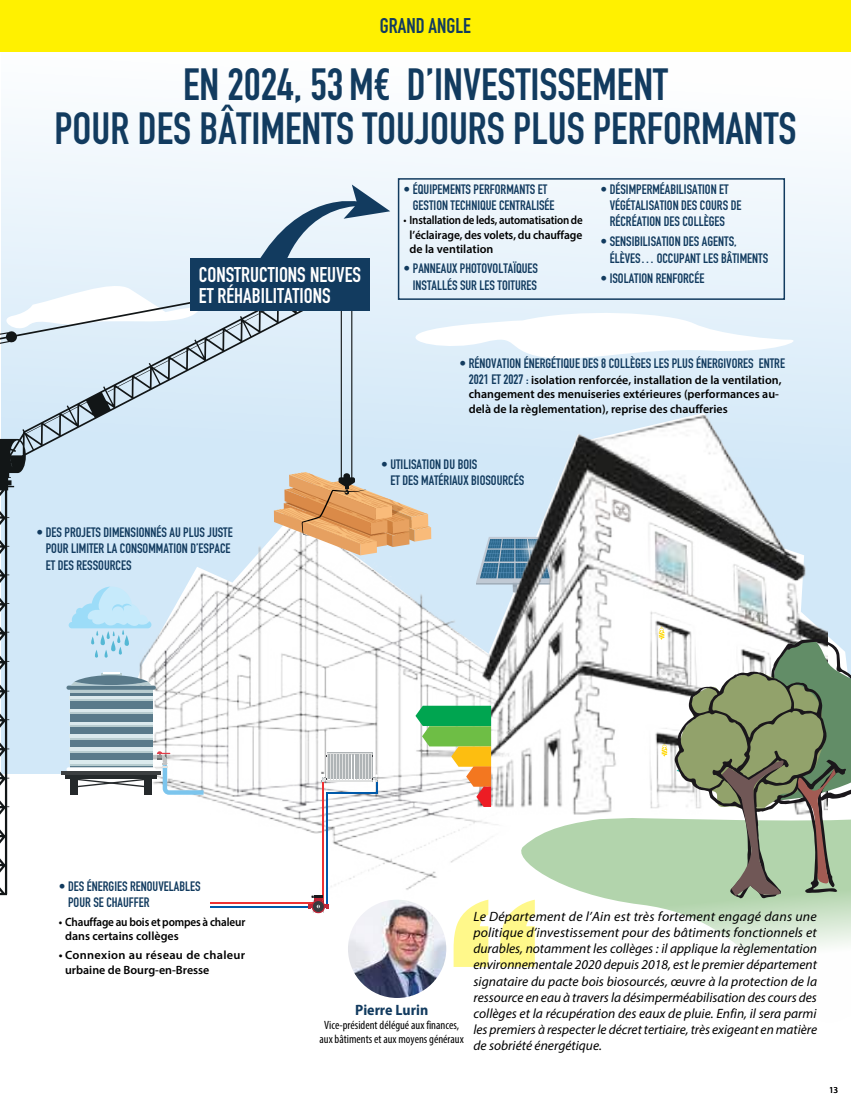
<style>
.page{position:relative;width:851px;height:1106px;background:#fff}
.page>*{position:absolute;margin:0;border:0;box-sizing:border-box;transform-origin:0 0}
.t1{font:44.4px/43.5px "DIN Engschrift LT Pro";color:#123b5f;text-align:center}
.t2{font:21px/21px "DIN Engschrift LT Pro";color:#fff}
.t3{font:21px "DIN Engschrift LT Pro";color:#123b5f}
.t4{font:700 semi-condensed 15px "Myriad Pro";color:#123b5f}
.t5{font:italic 13.5px/16.2px "Myriad Pro";color:#000;text-align:justify}
.t6{font:13.5px/16.2px "DIN Engschrift LT Pro";color:#123b5f}
.t7{font:600 12px/14.4px "Myriad Pro";color:#000}
.t8{font:600 12px/14.4px "Myriad Pro";color:#000;text-align:justify;scale:.91 1}
.t9{font:condensed 12px/14.4px "Myriad Pro";color:#000;text-align:center}
.t10{font:600 12px/14.4px "Myriad Pro";color:#000;scale:.93 1}
.t11{font:600 12px/14.4px "Myriad Pro";letter-spacing:.025em;color:#000}
.t12{font:9px "Myriad Pro";color:#000}
.s1{font-weight:400}
.s2{font-family:"DIN Engschrift LT Pro";font-weight:400;font-size:13.5px;color:#123b5f}
</style>
<div class="page">
<svg style="left:534px;top:898px;width:316px;height:69px"></svg>
<div style="left:1px;top:52px;width:849px;height:722px;background:#f4f9fd"></div>
<div style="left:0;top:0;width:850px;height:51px;background:#fff100"></div>
<div style="left:827px;top:413px;width:23px;height:225px;background:#d2e8f8"></div>
<img style="left:127px;top:250px;width:700px;height:709px">
<svg style="left:415px;top:705px;width:76px;height:102px"></svg>
<svg style="left:0;top:267px;width:367px;height:628px"></svg>
<svg style="left:274px;top:472px;width:157px;height:83px;background:#ddba98"></svg>
<svg style="left:674px;top:638px;width:176px;height:260px"></svg>
<div style="left:70px;top:693px;width:82px;height:74px;background:#597a8a"></div>
<hr style="left:69px;top:696px;width:84px;height:3px;background:#dbeaed">
<hr style="left:70px;top:699px;width:82px;height:2px;background:#b8cdd0">
<svg style="left:69px;top:708px;width:84px;height:4px"></svg>
<hr style="left:70px;top:712px;width:82px;height:2px;background:#b8cdd0">
<svg style="left:69px;top:721px;width:84px;height:4px"></svg>
<hr style="left:70px;top:725px;width:82px;height:2px;background:#b8cdd0">
<hr style="left:69px;top:734px;width:84px;height:4px;background:#dbeaed">
<hr style="left:70px;top:738px;width:82px;height:2px;background:#b8cdd0">
<hr style="left:69px;top:747px;width:84px;height:4px;background:#dbeaed">
<hr style="left:70px;top:751px;width:82px;height:1px;background:#b8cdd0">
<hr style="left:69px;top:760px;width:84px;height:4px;background:#dbeaed">
<hr style="left:70px;top:764px;width:82px;height:1px;background:#b8cdd0">
<svg style="left:70px;top:689px;width:82px;height:4px"></svg>
<svg style="left:66px;top:685px;width:90px;height:4px"></svg>
<svg style="left:66px;top:767px;width:90px;height:4px"></svg>
<svg style="left:70px;top:672px;width:82px;height:13px"></svg>
<hr style="left:62px;top:771px;width:99px;height:4px;background:#3c3f41">
<hr style="left:65px;top:775px;width:92px;height:3px;background:#25292b">
<div style="left:71px;top:778px;width:7px;height:16px;background:#25292b"></div>
<div style="left:144px;top:778px;width:8px;height:16px;background:#25292b"></div>
<svg style="left:78px;top:778px;width:66px;height:9px"></svg>
<svg style="left:152px;top:751px;width:51px;height:43px"></svg>
<hr style="left:322px;top:789px;width:2px;height:113px;background:#ee3234">
<hr style="left:326px;top:792px;width:2px;height:114px;background:#0059a9">
<hr style="left:326px;top:792px;width:49px;height:2px;background:#0059a9">
<div style="left:326px;top:752px;width:46px;height:30px;background:#afb4b6"></div>
<svg style="left:327px;top:753px;width:44px;height:2px"></svg>
<svg style="left:320px;top:755px;width:57px;height:38px"></svg>
<hr style="left:210px;top:901px;width:113px;height:2px;background:#ee3234">
<hr style="left:210px;top:905px;width:113px;height:2px;background:#0059a9">
<svg style="left:308px;top:895px;width:20px;height:17px"></svg>
<svg style="left:69px;top:586px;width:82px;height:72px;background:#c3e4f7"></svg>
<div style="left:398px;top:178px;width:386px;height:122px;border:2px solid #123b5f"></div>
<svg style="left:257px;top:184px;width:133px;height:89px"></svg>
<div style="left:190px;top:258px;width:179px;height:53px;background:#123b5f"></div>
<img style="left:348px;top:899px;width:98px;height:99px;border-radius:49px">
<svg style="left:453px;top:899px;width:81px;height:68px"></svg>
<h2 class="t3" style="left:380px;top:13px;width:92px">GRAND ANGLE</h2>
<h2 class="t3" style="left:401px;top:13px;width:51px">NATURE</h2>
<h1 class="t1" style="left:54px;top:63px;width:743px">EN 2024, 53M€ D’INVESTISSEMENT<br>POUR DES BÂTIMENTS TOUJOURS PLUS PERFORMANTS</h1>
<h2 class="t2" style="left:199px;top:264px;width:164px">CONSTRUCTIONS NEUVES<br>ET RÉHABILITATIONS</h2>
<p class="t6" style="left:46px;top:524px;width:188px;text-indent:-9px">• DES PROJETS DIMENSIONNÉS AU PLUS JUSTE<br>POUR LIMITER LA CONSOMMATION D’ESPACE<br>ET DES RESSOURCES</p>
<p class="t6" style="left:413px;top:181px;width:143px;text-indent:-9px">• ÉQUIPEMENTS PERFORMANTS ET<br>GESTION TECHNIQUE CENTRALISÉE</p>
<p class="t8" style="left:409px;top:212px;width:192px;text-indent:-6px"><span class="s1">•</span> Installation de leds, automatisation de l’éclairage, des volets, du chauffage de la ventilation</p>
<p class="t6" style="left:403px;top:261px;width:136px;text-align:right">• PANNEAUX PHOTOVOLTAÏQUES<br>INSTALLÉS SUR LES TOITURES</p>
<p class="t6" style="left:609px;top:181px;width:133px;text-indent:-9px">• DÉSIMPERMÉABILISATION ET<br>VÉGÉTALISATION DES COURS DE<br>RÉCRÉATION DES COLLÈGES</p>
<p class="t6" style="left:609px;top:234px;width:160px;text-indent:-9px">• SENSIBILISATION DES AGENTS,<br>ÉLÈVES… OCCUPANT LES BÂTIMENTS</p>
<p class="t6" style="left:600px;top:270px;width:105px">• ISOLATION RENFORCÉE</p>
<p class="t6" style="left:459px;top:355px;width:327px">• RÉNOVATION ÉNERGÉTIQUE DES 8 COLLÈGES LES PLUS ÉNERGIVORES ENTRE</p>
<p class="t7" style="left:468px;top:372px;width:314px"><span class="s2">2021 ET 2027 :</span> isolation renforcée, installation de la ventilation, changement des menuiseries extérieures (performances au&shy;delà de la règlementation), reprise des chaufferies</p>
<p class="t6" style="left:390px;top:456px;width:135px;text-indent:-9px">• UTILISATION DU BOIS<br>ET DES MATÉRIAUX BIOSOURCÉS</p>
<p class="t6" style="left:68px;top:878px;width:134px;text-indent:-9px">• DES ÉNERGIES RENOUVELABLES<br>POUR SE CHAUFFER</p>
<p class="t10" style="left:65px;top:914px;width:195px;text-indent:-6px">• Chauffage au bois et pompes à chaleur dans certains collèges</p>
<p class="t11" style="left:65px;top:947px;width:182px;text-indent:-6px">• Connexion au réseau de chaleur urbaine de Bourg-en-Bresse</p>
<p class="t4" style="left:355px;top:999px;width:74px">Pierre Lurin</p>
<p class="t9" style="left:319px;top:1017px;width:146px">Vice-président délégué aux finances, aux bâtiments et aux moyens généraux</p>
<p class="t5" style="left:473px;top:907px;width:345px">Le Département de l’Ain est très fortement engagé dans une politique d’investissement pour des bâtiments fonctionnels et durables, notamment les collèges : il applique la règlementation environnementale 2020 depuis 2018, est le premier département signataire du pacte bois biosourcés, œuvre à la protection de la ressource en eau à travers la désimperméabilisation des cours des collèges et la récupération des eaux de pluie. Enfin, il sera parmi les premiers à respecter le décret tertiaire, très exigeant en matière de sobriété énergétique.</p>
<p class="t12" style="left:828px;top:1084px;width:11px">13</p>
</div>
